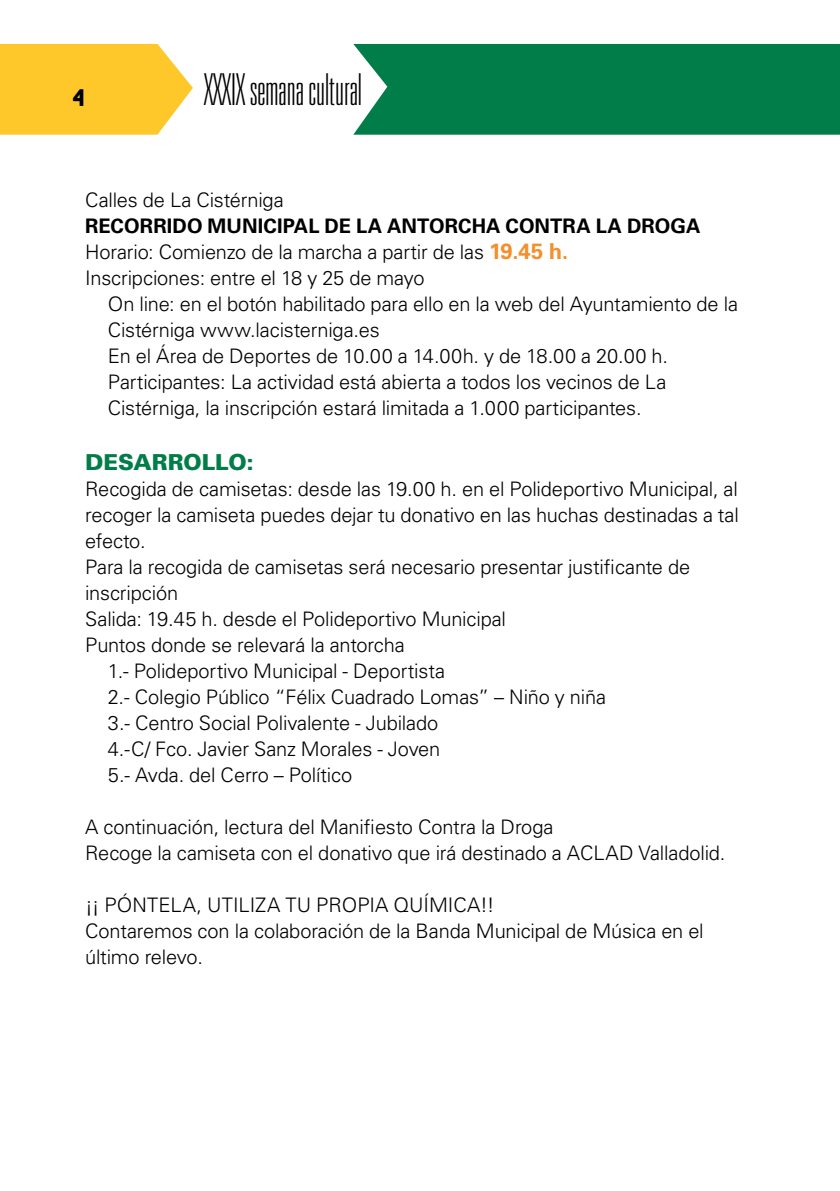
<style>
.page{position:relative;width:840px;height:1191px;background:#fff}
.page>*{position:absolute;margin:0;border:0;box-sizing:border-box;transform-origin:0 0}
.t1{font:100 ultra-condensed 44px "Univers LT";color:#000}
.t2{font:900 24px "Baron Neue";color:#000}
.t3{font:900 22px "Univers LT";letter-spacing:-.005em;color:#007d49}
.t4{font:300 20px/26px "Univers LT";letter-spacing:-.005em;color:#000}
.s1{font-weight:700}
.s2{font-weight:700;font-size:22px;color:#f38f2c}
</style>
<div class="page">
<svg style="left:0;top:44px;width:193px;height:91px;background:#fecd3e"></svg>
<div style="left:353px;top:44px;width:486px;height:91px;background:#007d49"></div>
<p class="t2" style="left:73px;top:82px;width:14px">4</p>
<h1 class="t1" style="left:204px;top:65px;width:159px">XXXIX semana cultural</h1>
<p class="t4" style="left:85px;top:187px;width:200px">Calles de La Cistérniga</p>
<p class="t4" style="left:85px;top:213px;width:616px"><span class="s1">RECORRIDO MUNICIPAL DE LA ANTORCHA CONTRA LA DROGA<br></span>Horario: Comienzo de la marcha a partir de las <span class="s2">19.45 h.<br></span>Inscripciones: entre el 18 y 25 de mayo</p>
<p class="t4" style="left:108px;top:291px;width:631px">On line: en el botón habilitado para ello en la web del Ayuntamiento de la Cistérniga www.lacisterniga.es<br>En el Área de Deportes de 10.00 a 14.00h. y de 18.00 a 20.00 h.<br>Participantes: La actividad está abierta a todos los vecinos de La Cistérniga, la inscripción estará limitada a 1.000 participantes.</p>
<p class="t3" style="left:85px;top:448px;width:170px">DESARROLLO:</p>
<p class="t4" style="left:85px;top:476px;width:653px">Recogida de camisetas: desde las 19.00 h. en el Polideportivo Municipal, al</p>
<p class="t4" style="left:85px;top:502px;width:655px">recoger la camiseta puedes dejar tu donativo en las huchas destinadas a tal</p>
<p class="t4" style="left:85px;top:528px;width:62px">efecto.</p>
<p class="t4" style="left:85px;top:554px;width:606px">Para la recogida de camisetas será necesario presentar justificante de</p>
<p class="t4" style="left:85px;top:580px;width:95px">inscripción</p>
<p class="t4" style="left:85px;top:606px;width:422px">Salida: 19.45 h. desde el Polideportivo Municipal</p>
<p class="t4" style="left:85px;top:632px;width:321px">Puntos donde se relevará la antorcha</p>
<p class="t4" style="left:108px;top:658px;width:338px">1.- Polideportivo Municipal - Deportista</p>
<p class="t4" style="left:108px;top:684px;width:499px">2.- Colegio Público “Félix Cuadrado Lomas” – Niño y niña</p>
<p class="t4" style="left:108px;top:710px;width:332px">3.- Centro Social Polivalente - Jubilado</p>
<p class="t4" style="left:108px;top:736px;width:334px">4.-C/ Fco. Javier Sanz Morales - Joven</p>
<p class="t4" style="left:108px;top:762px;width:246px">5.- Avda. del Cerro – Político</p>
<p class="t4" style="left:85px;top:814px;width:641px">A continuación, lectura del Manifiesto Contra la Droga<br>Recoge la camiseta con el donativo que irá destinado a ACLAD Valladolid.</p>
<p class="t4" style="left:85px;top:892px;width:619px">¡¡ PÓNTELA, UTILIZA TU PROPIA QUÍMICA!!<br>Contaremos con la colaboración de la Banda Municipal de Música en el último relevo.</p>
</div>
